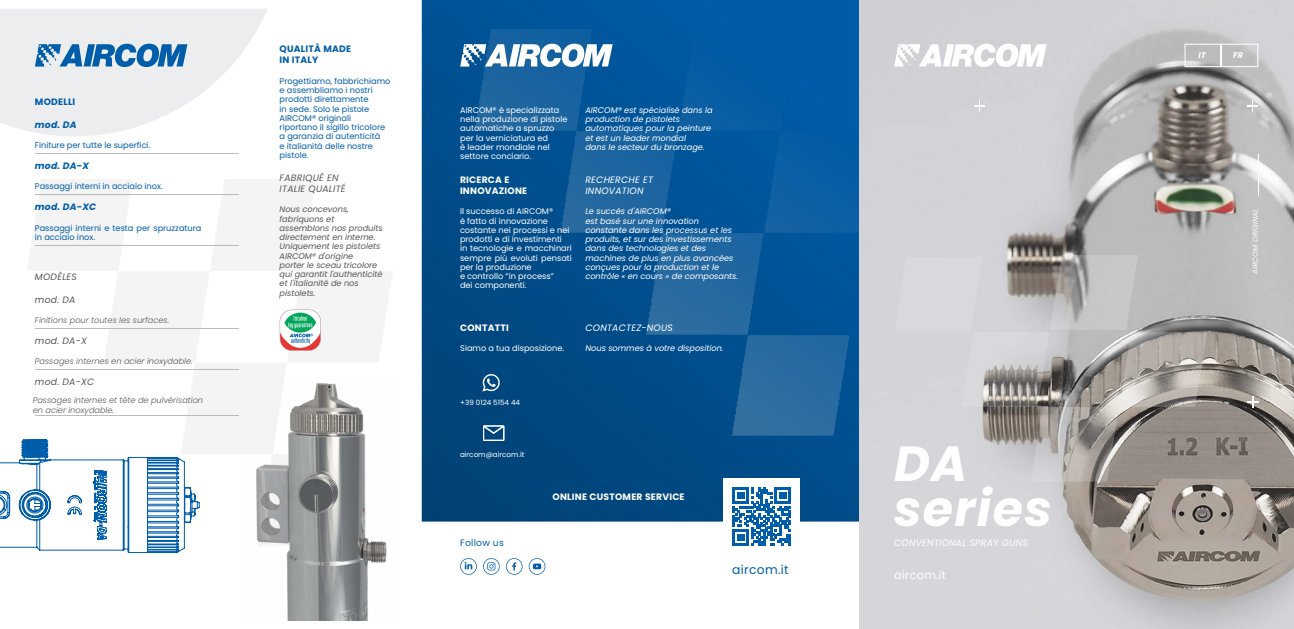
<style>
.page{position:relative;width:1294px;height:629px;background:#fff}
.page>*{position:absolute;margin:0;border:0;box-sizing:border-box;transform-origin:0 0}
.t1{font:italic 700 49.3px/45.5px "Poppins";letter-spacing:.025em;color:#fff}
.t2{font:12.3px "Poppins";letter-spacing:.025em;color:#005da9}
.t3{font:11.3px "Poppins";letter-spacing:.025em;color:#fff}
.t4{font:italic 9.2px/10.8px "Poppins";letter-spacing:.025em;color:#fff}
.t5{font:italic 9.2px/10.8px "Poppins";letter-spacing:.025em;color:#575756}
.t6{font:700 9.2px/10.8px "Poppins";letter-spacing:.025em;color:#fff}
.t7{font:700 9.2px/10.8px "Poppins";letter-spacing:.025em;color:#005da9}
.t8{font:italic 700 9.2px "Poppins";letter-spacing:.025em;color:#005da9}
.t9{font:9.2px "Poppins";letter-spacing:.025em;color:#005da9}
.t10{font:italic 8.2px/9.2px "Poppins";letter-spacing:-.005em;color:#fff}
.t11{font:8.2px/9.2px "Poppins";color:#fff}
.t12{font:8.2px/9.2px "Poppins";color:#005da9}
.t13{font:italic 8.2px/9.2px "Poppins";letter-spacing:-.005em;color:#575756}
.t14{font:italic 300 8.2px "Poppins";color:#575756}
.t15{font:italic 700 8.2px "Poppins";color:#fff}
.t16{font:7.2px "Poppins";color:#fff}
.t17{font:italic 7.2px "Poppins";letter-spacing:.025em;color:#fff}
</style>
<div class="page">
<img style="left:421px;top:0;width:438px;height:575px">
<img style="left:476px;top:28px;width:383px;height:407px">
<svg style="left:0;top:9px;width:267px;height:127px;fill:#ecedee"></svg>
<img style="left:859px;top:0;width:434px;height:628px">
<hr style="left:35px;top:153px;width:204px;height:1px;background:#b6bdc2">
<svg style="left:35px;top:44px;width:152px;height:23px;background:#5b94c3"></svg>
<svg style="left:482px;top:374px;width:18px;height:17px"></svg>
<svg style="left:483px;top:425px;width:21px;height:16px"></svg>
<svg style="left:506px;top:558px;width:16px;height:16px"></svg>
<svg style="left:483px;top:558px;width:17px;height:16px"></svg>
<svg style="left:460px;top:558px;width:17px;height:16px"></svg>
<svg style="left:529px;top:558px;width:16px;height:16px"></svg>
<svg style="left:460px;top:44px;width:153px;height:23px"></svg>
<div style="left:723px;top:478px;width:77px;height:76px;background:#fff"></div>
<svg style="left:733px;top:487px;width:58px;height:58px"></svg>
<svg style="left:974px;top:101px;width:11px;height:10px"></svg>
<svg style="left:894px;top:44px;width:152px;height:23px"></svg>
<svg style="left:1184px;top:44px;width:74px;height:23px;background:#c5c5c5"></svg>
<svg style="left:1247px;top:101px;width:11px;height:10px"></svg>
<svg style="left:1248px;top:396px;width:10px;height:11px"></svg>
<hr style="left:1258px;top:155px;width:1px;height:41px;background:#fff">
<img style="left:287px;top:582px;width:81px;height:38px">
<svg style="left:0;top:180px;width:393px;height:402px"></svg>
<svg style="left:894px;top:255px;width:313px;height:226px;background:#b7b4b3"></svg>
<p class="t7" style="left:35px;top:97px;width:42px">MODELLI</p>
<p class="t8" style="left:35px;top:118px;width:43px">mod. DA</p>
<p class="t12" style="left:35px;top:140px;width:117px">Finiture per tutte le superfici.</p>
<h5 class="t12" style="left:35px;top:182px;width:129px">Passaggi interni in acciaio inox.</h5>
<h3 class="t8" style="left:35px;top:159px;width:56px">mod. DA-X</h3>
<p class="t8" style="left:35px;top:200px;width:63px">mod. DA-XC</p>
<p class="t12" style="left:35px;top:223px;width:168px">Passaggi interni e testa per spruzzatura in acciaio inox.</p>
<p class="t5" style="left:35px;top:271px;width:44px">MODÈLES</p>
<p class="t5" style="left:35px;top:294px;width:42px">mod. DA</p>
<h4 class="t5" style="left:35px;top:335px;width:53px">mod. DA-X</h4>
<h5 class="t14" style="left:35px;top:314px;width:136px">Finitions pour toutes les surfaces.</h5>
<p class="t14" style="left:35px;top:355px;width:159px">Passages internes en acier inoxydable.</p>
<p class="t5" style="left:35px;top:376px;width:61px">mod. DA-XC</p>
<p class="t14" style="left:33px;top:394px;width:172px">Passages internes et tête de pulvérisation</p>
<p class="t14" style="left:33px;top:404px;width:83px">en acier inoxydable.</p>
<p class="t7" style="left:280px;top:44px;width:73px">QUALITÀ MADE<br>IN ITALY</p>
<p class="t12" style="left:280px;top:76px;width:112px">Progettiamo, fabbrichiamo e assembliamo i nostri prodotti direttamente</p>
<p class="t12" style="left:280px;top:104px;width:91px">in sede. Solo le pistole<br>AIRCOM® originali</p>
<p class="t12" style="left:280px;top:122px;width:107px">riportano il sigillo tricolore a garanzia di autenticità</p>
<p class="t12" style="left:280px;top:141px;width:95px">e italianità delle nostre pistole.</p>
<p class="t5" style="left:280px;top:172px;width:68px">FABRIQUÉ EN<br>ITALIE QUALITÉ</p>
<p class="t13" style="left:280px;top:205px;width:105px">Nous concevons, fabriquons et assemblons nos produits directement en interne.<br>Uniquement les pistolets<br>AIRCOM® d'origine</p>
<h3 class="t13" style="left:280px;top:260px;width:99px">porter le sceau tricolore</h3>
<p class="t13" style="left:280px;top:269px;width:104px">qui garantit l'authenticité et l'italianité de nos pistolets.</p>
<h2 class="t11" style="left:460px;top:105px;width:109px">AIRCOM® è specializzata nella produzione di pistole automatiche a spruzzo</h2>
<p class="t11" style="left:460px;top:133px;width:89px">per la verniciatura ed</p>
<p class="t11" style="left:460px;top:142px;width:91px">è leader mondiale nel settore conciario.</p>
<p class="t10" style="left:585px;top:105px;width:129px">AIRCOM® est spécialisé dans la production de pistolets automatiques pour la peinture et est un leader mondial</p>
<p class="t10" style="left:585px;top:142px;width:121px">dans le secteur du bronzage.</p>
<h5 class="t6" style="left:460px;top:174px;width:69px">RICERCA E<br>INNOVAZIONE</h5>
<h6 class="t4" style="left:585px;top:174px;width:69px">RECHERCHE ET<br>INNOVATION</h6>
<p class="t11" style="left:460px;top:207px;width:95px">Il successo di AIRCOM®</p>
<p class="t11" style="left:460px;top:216px;width:111px">è fatto di innovazione costante nei processi e nei prodotti e di investimenti</p>
<p class="t11" style="left:460px;top:244px;width:113px;text-align:justify">in tecnologie e macchinari sempre più evoluti pensati per la produzione</p>
<h2 class="t11" style="left:460px;top:271px;width:95px">e controllo “in process”</h2>
<p class="t11" style="left:460px;top:281px;width:68px">dei componenti.</p>
<h5 class="t10" style="left:585px;top:207px;width:87px">Le succès d'AIRCOM®</h5>
<h1 class="t10" style="left:585px;top:216px;width:154px">est basé sur une innovation constante dans les processus et les produits, et sur des investissements dans des technologies et des machines de plus en plus avancées conçues pour la production et le contrôle « en cours » de composants.</h1>
<p class="t6" style="left:460px;top:322px;width:50px">CONTATTI</p>
<p class="t4" style="left:585px;top:322px;width:89px">CONTACTEZ-NOUS</p>
<p class="t11" style="left:460px;top:343px;width:106px">Siamo a tua disposizione.</p>
<h6 class="t10" style="left:585px;top:343px;width:140px">Nous sommes à votre disposition.</h6>
<p class="t16" style="left:460px;top:397px;width:61px">+39 0124 5154 44</p>
<h1 class="t16" style="left:460px;top:449px;width:66px">aircom@aircom.it</h1>
<h4 class="t9" style="left:460px;top:536px;width:45px">Follow us</h4>
<p class="t6" style="left:552px;top:491px;width:134px">ONLINE CUSTOMER SERVICE</p>
<h5 class="t2" style="left:732px;top:561px;width:58px">aircom.it</h5>
<p class="t1" style="left:894px;top:440px;width:159px">DA series</p>
<p class="t4" style="left:894px;top:537px;width:135px">CONVENTIONAL SPRAY GUNS</p>
<p class="t3" style="left:894px;top:566px;width:53px">aircom.it</p>
<p class="t15" style="left:1198px;top:50px;width:9px">IT</p>
<p class="t15" style="left:1233px;top:50px;width:12px">FR</p>
<h2 class="t17" style="left:1250px;top:274px;width:67px;rotate:-90deg">AIRCOM ORIGINAL</h2>
</div>
